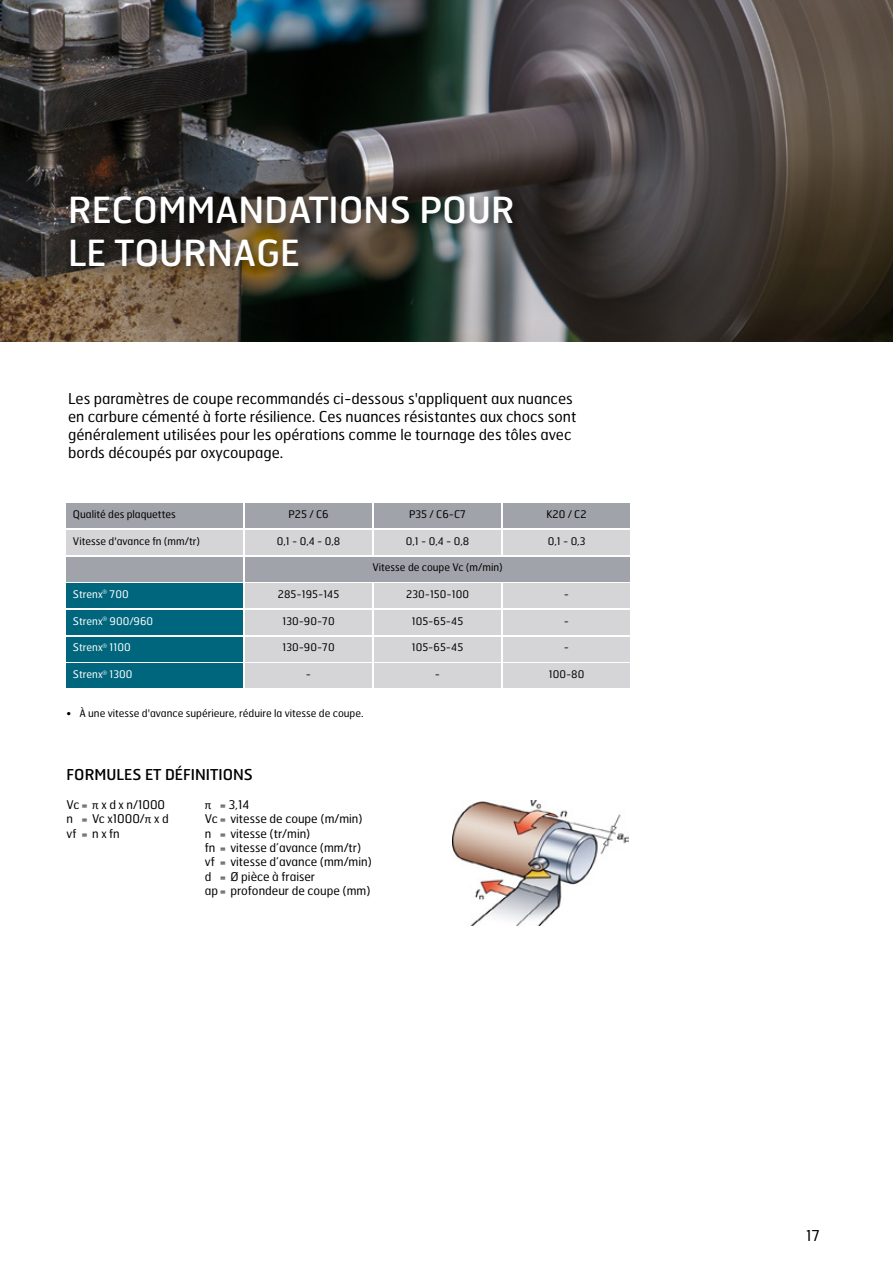
<style>
.page{position:relative;width:893px;height:1263px;background:#fff}
.page>*{position:absolute;margin:0;border:0;box-sizing:border-box;transform-origin:0 0}
.t1{font:36px/43.2px "Hermes FB";color:#fff}
.t2{font:15px/18px "Hermes FB";color:#000}
.t3{font:15px "Hermes FB";color:#000}
.t4{font:12px "Hermes FB";color:#000}
.t5{font:10.5px "Hermes FB";color:#000}
.t6{font:10.5px "Hermes FB";color:#fff}
.s1{font-family:"Calibri"}
</style>
<div class="page">
<img style="left:0;top:0;width:893px;height:341px">
<div style="left:68px;top:192px;width:455px;height:85px;background:#000;opacity:.5"></div>
<div style="left:67px;top:503px;width:176px;height:25px;background:#a1a3aa"></div>
<div style="left:67px;top:583px;width:176px;height:25px;background:#00667d"></div>
<div style="left:67px;top:610px;width:176px;height:25px;background:#00667d"></div>
<div style="left:67px;top:637px;width:176px;height:24px;background:#00667d"></div>
<div style="left:67px;top:663px;width:176px;height:25px;background:#00667d"></div>
<div style="left:67px;top:557px;width:176px;height:24px;background:#a1a3aa"></div>
<div style="left:245px;top:557px;width:385px;height:24px;background:#a1a3aa"></div>
<div style="left:67px;top:530px;width:176px;height:25px;background:#d5d5d8"></div>
<div style="left:245px;top:503px;width:127px;height:25px;background:#a1a3aa"></div>
<div style="left:245px;top:530px;width:127px;height:25px;background:#d5d5d8"></div>
<div style="left:245px;top:583px;width:127px;height:25px;background:#d5d5d8"></div>
<div style="left:245px;top:610px;width:127px;height:25px;background:#d5d5d8"></div>
<div style="left:245px;top:637px;width:127px;height:24px;background:#d5d5d8"></div>
<div style="left:245px;top:663px;width:127px;height:25px;background:#d5d5d8"></div>
<div style="left:374px;top:503px;width:127px;height:25px;background:#a1a3aa"></div>
<div style="left:374px;top:530px;width:127px;height:25px;background:#d5d5d8"></div>
<div style="left:374px;top:583px;width:127px;height:25px;background:#d5d5d8"></div>
<div style="left:374px;top:610px;width:127px;height:25px;background:#d5d5d8"></div>
<div style="left:374px;top:637px;width:127px;height:24px;background:#d5d5d8"></div>
<div style="left:374px;top:663px;width:127px;height:25px;background:#d5d5d8"></div>
<div style="left:503px;top:503px;width:127px;height:25px;background:#a1a3aa"></div>
<div style="left:503px;top:530px;width:127px;height:25px;background:#d5d5d8"></div>
<div style="left:503px;top:583px;width:127px;height:25px;background:#d5d5d8"></div>
<div style="left:503px;top:610px;width:127px;height:25px;background:#d5d5d8"></div>
<div style="left:503px;top:637px;width:127px;height:24px;background:#d5d5d8"></div>
<div style="left:503px;top:663px;width:127px;height:25px;background:#d5d5d8"></div>
<img style="left:453px;top:800px;width:175px;height:125px">
<p class="t1" style="left:68px;top:187px;width:448px">RECOMMANDATIONS POUR<br>LE TOURNAGE</p>
<p class="t2" style="left:68px;top:389px;width:510px">Les paramètres de coupe recommandés ci-dessous s'appliquent aux nuances en carbure cémenté à forte résilience. Ces nuances résistantes aux chocs sont généralement utilisées pour les opérations comme le tournage des tôles avec bords découpés par oxycoupage.</p>
<p class="t5" style="left:73px;top:507px;width:104px">Qualité des plaquettes</p>
<p class="t5" style="left:73px;top:534px;width:129px">Vitesse d'avance fn (mm/tr)</p>
<p class="t6" style="left:73px;top:587px;width:57px">Strenx<sup>®</sup> 700</p>
<p class="t6" style="left:73px;top:614px;width:82px">Strenx<sup>®</sup> 900/960</p>
<p class="t6" style="left:73px;top:641px;width:59px">Strenx<sup>®</sup> 1100</p>
<p class="t6" style="left:73px;top:667px;width:61px">Strenx<sup>®</sup> 1300</p>
<p class="t5" style="left:289px;top:507px;width:42px">P25 / C6</p>
<p class="t5" style="left:277px;top:534px;width:65px">0,1 - 0,4 - 0,8</p>
<p class="t5" style="left:278px;top:587px;width:63px">285-195-145</p>
<p class="t5" style="left:282px;top:614px;width:54px">130-90-70</p>
<p class="t5" style="left:282px;top:641px;width:54px">130-90-70</p>
<p class="t5" style="left:306px;top:667px;width:7px">-</p>
<p class="t5" style="left:409px;top:507px;width:58px">P35 / C6-C7</p>
<p class="t5" style="left:406px;top:534px;width:65px">0,1 - 0,4 - 0,8</p>
<p class="t5" style="left:372px;top:561px;width:132px">Vitesse de coupe Vc (m/min)</p>
<p class="t5" style="left:406px;top:587px;width:64px">230-150-100</p>
<p class="t5" style="left:412px;top:614px;width:53px">105-65-45</p>
<p class="t5" style="left:412px;top:641px;width:53px">105-65-45</p>
<p class="t5" style="left:435px;top:667px;width:7px">-</p>
<p class="t5" style="left:67px;top:707px;width:298px">• À une vitesse d'avance supérieure, réduire la vitesse de coupe.</p>
<p class="t3" style="left:67px;top:765px;width:188px">FORMULES ET DÉFINITIONS</p>
<p class="t4" style="left:67px;top:797px;width:100px">Vc = <span class="s1">π</span> x d x n/1000</p>
<p class="t4" style="left:67px;top:811px;width:104px">n = Vc x1000/<span class="s1">π</span> x d</p>
<p class="t4" style="left:67px;top:825px;width:55px">vf = n x fn</p>
<p class="t4" style="left:205px;top:797px;width:46px"><span class="s1">π</span> = 3,14</p>
<p class="t4" style="left:205px;top:811px;width:159px">Vc = vitesse de coupe (m/min)</p>
<p class="t4" style="left:205px;top:825px;width:107px">n = vitesse (tr/min)</p>
<p class="t4" style="left:205px;top:840px;width:158px">fn = vitesse d’avance (mm/tr)</p>
<p class="t4" style="left:205px;top:854px;width:169px">vf = vitesse d’avance (mm/min)</p>
<p class="t4" style="left:205px;top:869px;width:112px">d = Ø pièce à fraiser</p>
<p class="t4" style="left:205px;top:883px;width:167px">ap = profondeur de coupe (mm)</p>
<p class="t5" style="left:546px;top:507px;width:42px">K20 / C2</p>
<p class="t5" style="left:548px;top:534px;width:39px">0,1 - 0,3</p>
<p class="t5" style="left:564px;top:587px;width:7px">-</p>
<p class="t5" style="left:564px;top:614px;width:7px">-</p>
<p class="t5" style="left:564px;top:641px;width:7px">-</p>
<p class="t5" style="left:549px;top:667px;width:37px">100-80</p>
<h2 class="t2" style="left:806px;top:1226px;width:15px">17</h2>
</div>
